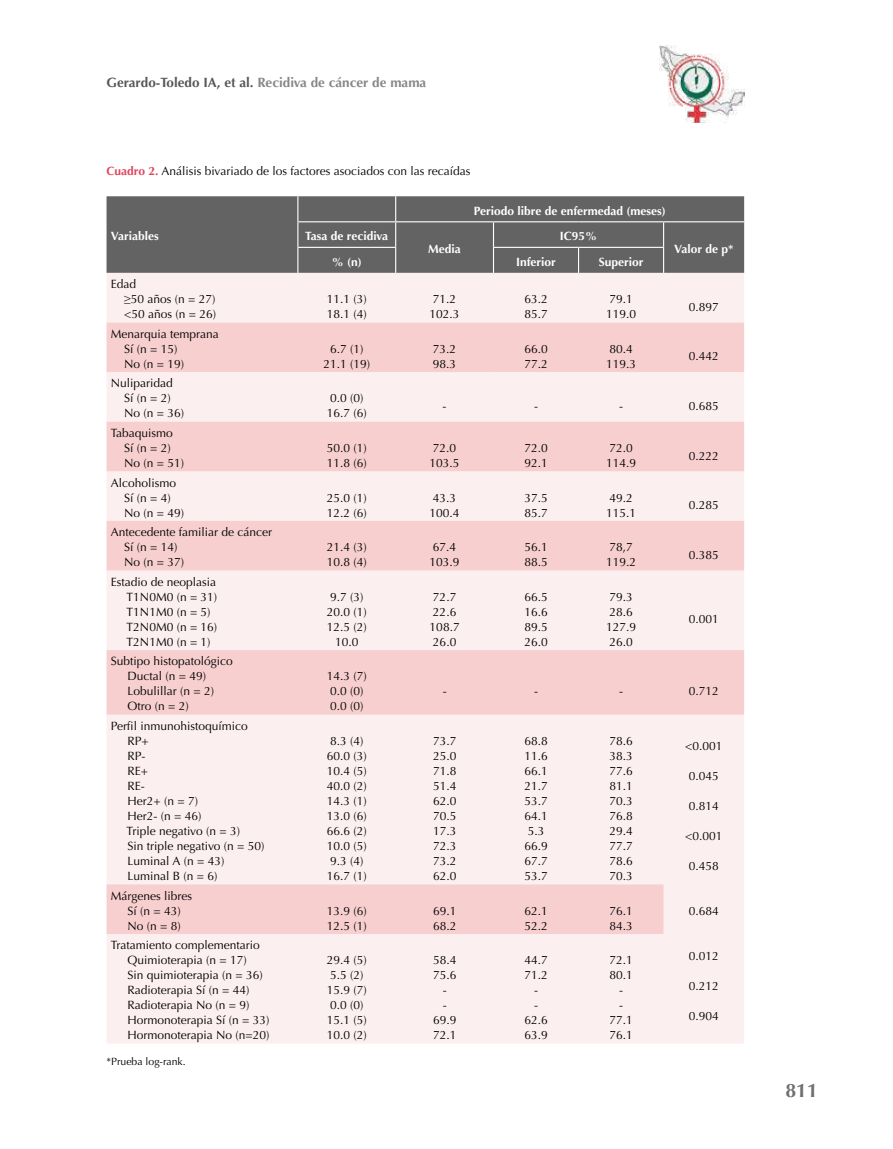
<style>
.page{position:relative;width:893px;height:1149px;background:#fff}
.page>*{position:absolute;margin:0;border:0;box-sizing:border-box;transform-origin:0 0}
.t1{font:700 19.5px "Optima";color:#706f6f}
.t2{font:700 13.5px "Optima";color:#575756}
.t3{font:12px/15px "Optima";color:#000}
.t4{font:700 12px "Optima";color:#fff}
.t5{font:10.5px "Optima";color:#000}
.s1{color:#878787}
.s2{font-weight:700;color:#de465f}
</style>
<div class="page">
<div style="left:107px;top:196px;width:637px;height:77px;background:#646363"></div>
<div style="left:107px;top:273px;width:637px;height:770px;background:#fcefef"></div>
<svg style="left:107px;top:322px;width:637px;height:611px;fill:#fcefef"></svg>
<hr style="left:297px;top:221px;width:99px;height:1px;background:#fff">
<hr style="left:396px;top:221px;width:97px;height:1px;background:#fff">
<hr style="left:493px;top:221px;width:86px;height:1px;background:#fff">
<hr style="left:579px;top:221px;width:85px;height:1px;background:#fff">
<hr style="left:664px;top:221px;width:80px;height:1px;background:#fff">
<hr style="left:297px;top:247px;width:99px;height:1px;background:#fff">
<svg style="left:297px;top:196px;width:1px;height:77px"></svg>
<svg style="left:395px;top:196px;width:1px;height:77px"></svg>
<hr style="left:493px;top:247px;width:86px;height:1px;background:#fff">
<svg style="left:493px;top:222px;width:1px;height:51px"></svg>
<hr style="left:579px;top:247px;width:85px;height:1px;background:#fff">
<svg style="left:578px;top:248px;width:1px;height:25px"></svg>
<svg style="left:663px;top:222px;width:1px;height:51px"></svg>
<img style="left:659px;top:46px;width:85px;height:76px">
<p class="t2" style="left:107px;top:75px;width:321px">Gerardo-Toledo IA, et al. <span class="s1">Recidiva de cáncer de mama</span></p>
<p class="t3" style="left:107px;top:164px;width:365px"><span class="s2">Cuadro 2.</span> Análisis bivariado de los factores asociados con las recaídas</p>
<p class="t4" style="left:111px;top:229px;width:50px">Variables</p>
<p class="t3" style="left:124px;top:277px;width:93px;text-indent:-13px">Edad<br>≥50 años (n = 27) &lt;50 años (n = 26)</p>
<p class="t3" style="left:124px;top:326px;width:96px;text-indent:-13px">Menarquia temprana<br>Sí (n = 15)<br>No (n = 19)</p>
<p class="t3" style="left:124px;top:376px;width:61px;text-indent:-13px">Nuliparidad<br>Sí (n = 2)<br>No (n = 36)</p>
<p class="t3" style="left:124px;top:425px;width:61px;text-indent:-13px">Tabaquismo<br>Sí (n = 2)<br>No (n = 51)</p>
<p class="t3" style="left:124px;top:475px;width:61px;text-indent:-13px">Alcoholismo<br>Sí (n = 4)<br>No (n = 49)</p>
<p class="t3" style="left:124px;top:524px;width:150px;text-indent:-13px">Antecedente familiar de cáncer<br>Sí (n = 14)<br>No (n = 37)</p>
<p class="t3" style="left:127px;top:574px;width:92px;text-indent:-16px">Estadio de neoplasia<br>T1N0M0 (n = 31)<br>T1N1M0 (n = 5)<br>T2N0M0 (n = 16)<br>T2N1M0 (n = 1)</p>
<p class="t3" style="left:128px;top:653px;width:107px;text-indent:-17px">Subtipo histopatológico<br>Ductal (n = 49)<br>Lobulillar (n = 2)<br>Otro (n = 2)</p>
<p class="t3" style="left:127px;top:718px;width:139px;text-indent:-16px">Perfil inmunohistoquímico<br>RP+<br>RP-<br>RE+<br>RE-<br>Her2+ (n = 7)<br>Her2- (n = 46)<br>Triple negativo (n = 3)<br>Sin triple negativo (n = 50)<br>Luminal A (n = 43)<br>Luminal B (n = 6)</p>
<p class="t3" style="left:111px;top:888px;width:83px;text-align:center">Márgenes libres<br>Sí (n = 43)<br>No (n = 8)</p>
<p class="t3" style="left:128px;top:937px;width:143px;text-indent:-17px">Tratamiento complementario<br>Quimioterapia (n = 17)<br>Sin quimioterapia (n = 36)<br>Radioterapia Sí (n = 44)<br>Radioterapia No (n = 9)<br>Hormonoterapia Sí (n = 33)<br>Hormonoterapia No (n=20)</p>
<p class="t5" style="left:107px;top:1054px;width:81px">*Prueba log-rank.</p>
<p class="t4" style="left:305px;top:229px;width:84px">Tasa de recidiva</p>
<p class="t4" style="left:428px;top:242px;width:34px">Media</p>
<p class="t4" style="left:474px;top:203px;width:193px">Periodo libre de enfermedad (meses)</p>
<p class="t4" style="left:560px;top:229px;width:39px">IC95%</p>
<p class="t4" style="left:332px;top:254px;width:31px">% (n)</p>
<p class="t4" style="left:516px;top:254px;width:41px">Inferior</p>
<p class="t4" style="left:599px;top:254px;width:46px">Superior</p>
<p class="t4" style="left:674px;top:242px;width:61px">Valor de p*</p>
<p class="t3" style="left:327px;top:292px;width:42px">11.1 (3)<br>18.1 (4)</p>
<p class="t3" style="left:430px;top:292px;width:32px">71.2<br>102.3</p>
<p class="t3" style="left:524px;top:292px;width:25px">63.2<br>85.7</p>
<p class="t3" style="left:606px;top:292px;width:32px">79.1<br>119.0</p>
<p class="t3" style="left:689px;top:299px;width:32px">0.897</p>
<p class="t3" style="left:323px;top:341px;width:48px;text-align:center">6.7 (1)<br>21.1 (19)</p>
<p class="t3" style="left:433px;top:341px;width:25px">73.2<br>98.3</p>
<p class="t3" style="left:524px;top:341px;width:25px">66.0<br>77.2</p>
<p class="t3" style="left:606px;top:341px;width:32px">80.4<br>119.3</p>
<p class="t3" style="left:689px;top:349px;width:32px">0.442</p>
<p class="t3" style="left:327px;top:391px;width:42px">0.0 (0)<br>16.7 (6)</p>
<p class="t3" style="left:443px;top:398px;width:5px">-</p>
<p class="t3" style="left:534px;top:398px;width:5px">-</p>
<p class="t3" style="left:619px;top:398px;width:5px">-</p>
<p class="t3" style="left:689px;top:398px;width:32px">0.685</p>
<p class="t3" style="left:327px;top:440px;width:42px">50.0 (1)<br>11.8 (6)</p>
<p class="t3" style="left:430px;top:440px;width:32px">72.0<br>103.5</p>
<p class="t3" style="left:524px;top:440px;width:25px">72.0<br>92.1</p>
<p class="t3" style="left:606px;top:440px;width:32px">72.0<br>114.9</p>
<p class="t3" style="left:689px;top:448px;width:32px">0.222</p>
<p class="t3" style="left:327px;top:490px;width:42px">25.0 (1)<br>12.2 (6)</p>
<p class="t3" style="left:430px;top:490px;width:32px">43.3<br>100.4</p>
<p class="t3" style="left:524px;top:490px;width:25px">37.5<br>85.7</p>
<p class="t3" style="left:606px;top:490px;width:32px">49.2<br>115.1</p>
<p class="t3" style="left:689px;top:497px;width:32px">0.285</p>
<p class="t3" style="left:327px;top:539px;width:42px">21.4 (3)<br>10.8 (4)</p>
<p class="t3" style="left:430px;top:539px;width:32px">67.4<br>103.9</p>
<p class="t3" style="left:524px;top:539px;width:25px">56.1<br>88.5</p>
<p class="t3" style="left:606px;top:539px;width:32px">78,7<br>119.2</p>
<p class="t3" style="left:689px;top:547px;width:32px">0.385</p>
<p class="t3" style="left:327px;top:589px;width:42px;text-align:center">9.7 (3)<br>20.0 (1)<br>12.5 (2)<br>10.0</p>
<p class="t3" style="left:430px;top:589px;width:32px">72.7<br>22.6<br>108.7<br>26.0</p>
<p class="t3" style="left:524px;top:589px;width:25px;text-align:justify">66.5<br>16.6<br>89.5<br>26.0</p>
<p class="t3" style="left:606px;top:589px;width:32px">79.3<br>28.6<br>127.9<br>26.0</p>
<p class="t3" style="left:689px;top:611px;width:32px">0.001</p>
<p class="t3" style="left:327px;top:668px;width:42px">14.3 (7)<br>0.0 (0)<br>0.0 (0)</p>
<p class="t3" style="left:443px;top:683px;width:5px">-</p>
<p class="t3" style="left:534px;top:683px;width:5px">-</p>
<p class="t3" style="left:619px;top:683px;width:5px">-</p>
<p class="t3" style="left:689px;top:683px;width:32px">0.712</p>
<p class="t3" style="left:327px;top:733px;width:42px">8.3 (4)<br>60.0 (3)<br>10.4 (5)<br>40.0 (2)<br>14.3 (1)<br>13.0 (6)<br>66.6 (2)<br>10.0 (5)<br>9.3 (4)<br>16.7 (1)</p>
<p class="t3" style="left:433px;top:733px;width:25px;text-align:justify">73.7<br>25.0<br>71.8<br>51.4<br>62.0<br>70.5<br>17.3<br>72.3<br>73.2<br>62.0</p>
<p class="t3" style="left:524px;top:733px;width:25px">68.8<br>11.6<br>66.1<br>21.7<br>53.7<br>64.1<br>5.3<br>66.9<br>67.7<br>53.7</p>
<p class="t3" style="left:609px;top:733px;width:25px;text-align:justify">78.6<br>38.3<br>77.6<br>81.1<br>70.3<br>76.8<br>29.4<br>77.7<br>78.6<br>70.3</p>
<p class="t3" style="left:685px;top:738px;width:39px">&lt;0.001</p>
<p class="t3" style="left:689px;top:768px;width:32px">0.045</p>
<p class="t3" style="left:689px;top:798px;width:32px">0.814</p>
<p class="t3" style="left:685px;top:828px;width:39px">&lt;0.001</p>
<p class="t3" style="left:689px;top:858px;width:32px">0.458</p>
<p class="t3" style="left:689px;top:903px;width:32px">0.684</p>
<p class="t3" style="left:689px;top:948px;width:32px">0.012</p>
<p class="t3" style="left:689px;top:978px;width:32px">0.212</p>
<p class="t3" style="left:689px;top:1008px;width:32px">0.904</p>
<p class="t3" style="left:327px;top:903px;width:42px">13.9 (6)<br>12.5 (1)</p>
<p class="t3" style="left:433px;top:903px;width:25px">69.1<br>68.2</p>
<p class="t3" style="left:524px;top:903px;width:25px">62.1<br>52.2</p>
<p class="t3" style="left:609px;top:903px;width:25px">76.1<br>84.3</p>
<p class="t3" style="left:327px;top:952px;width:42px">29.4 (5)<br>5.5 (2)<br>15.9 (7)<br>0.0 (0)<br>15.1 (5)<br>10.0 (2)</p>
<p class="t3" style="left:433px;top:952px;width:25px;text-align:center">58.4<br>75.6 -<br>-<br>69.9<br>72.1</p>
<p class="t3" style="left:524px;top:952px;width:25px;text-align:center">44.7<br>71.2 -<br>-<br>62.6<br>63.9</p>
<p class="t3" style="left:609px;top:952px;width:25px;text-align:center">72.1<br>80.1 -<br>-<br>77.1<br>76.1</p>
<h1 class="t1" style="left:785px;top:1079px;width:34px">811</h1>
</div>
